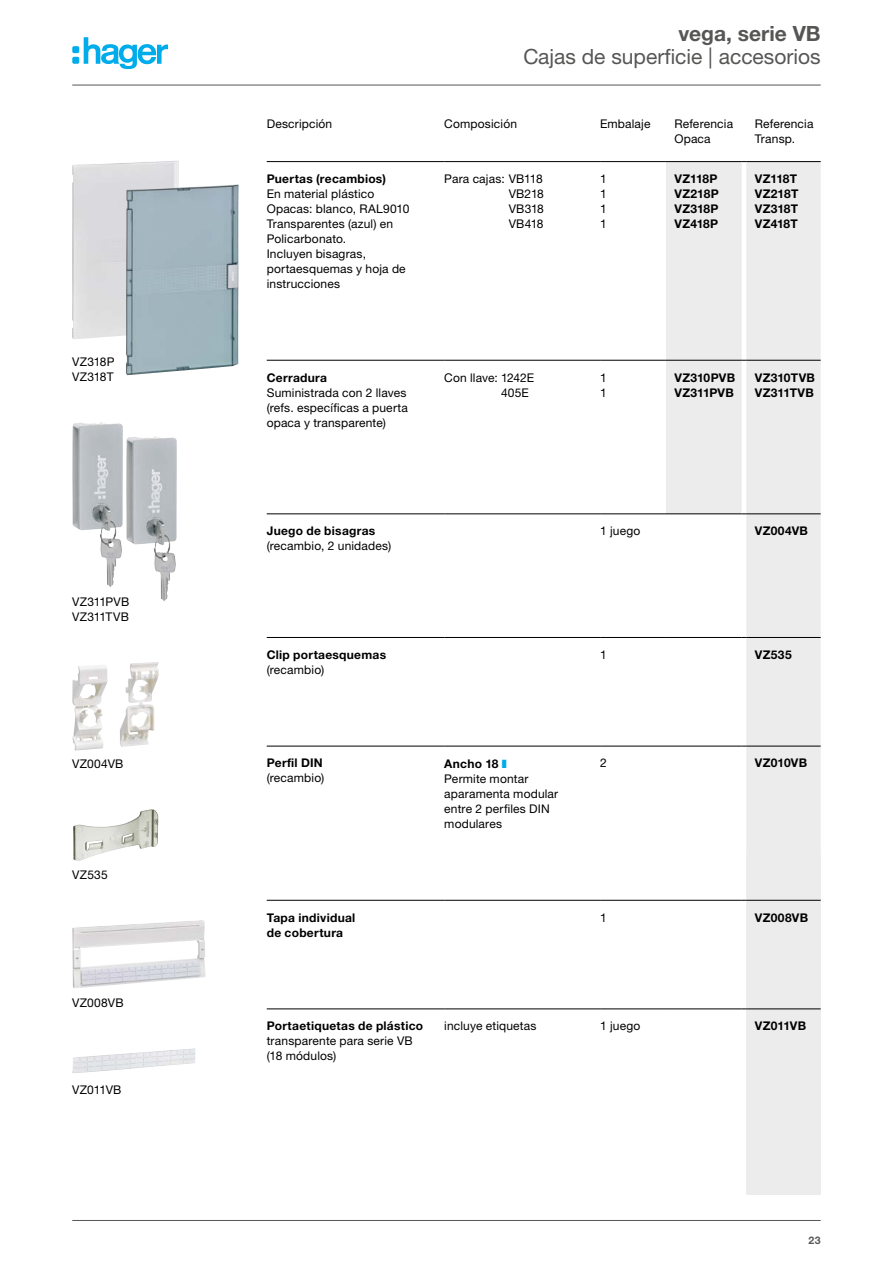
<style>
.page{position:relative;width:893px;height:1263px;background:#fff}
.page>*{position:absolute;margin:0;border:0;box-sizing:border-box;transform-origin:0 0}
.t1{font:21px "Helvetica Neue LTW1 G";color:#565655}
.t2{font:700 21px "Helvetica Neue LTW1 G";color:#565655}
.t3{font:12px/15px "Helvetica Neue LTW1 G";letter-spacing:.015em;color:#000}
.t4{font:700 12px/15px "Helvetica Neue LTW1 G";letter-spacing:.025em;color:#000}
.t5{font:12px "Helvetica Neue LTW1 G";letter-spacing:-.005em;color:#000}
.t6{font:700 10.5px "Helvetica Neue LTW1 G";color:#565655}
</style>
<div class="page">
<hr style="left:72px;top:1220px;width:749px;height:1px;background:#565655">
<svg style="left:72px;top:37px;width:96px;height:32px"></svg>
<hr style="left:72px;top:85px;width:749px;height:1px;background:#565655">
<div style="left:746px;top:855px;width:75px;height:340px;background:#ececec"></div>
<svg style="left:666px;top:162px;width:155px;height:847px;fill:#ececec"></svg>
<hr style="left:267px;top:161px;width:177px;height:1px;background:#000">
<hr style="left:444px;top:161px;width:156px;height:1px;background:#000">
<hr style="left:600px;top:161px;width:66px;height:1px;background:#000">
<hr style="left:666px;top:161px;width:76px;height:1px;background:#000">
<hr style="left:746px;top:161px;width:75px;height:1px;background:#000">
<hr style="left:267px;top:360px;width:177px;height:1px;background:#000">
<hr style="left:444px;top:360px;width:156px;height:1px;background:#000">
<hr style="left:600px;top:360px;width:66px;height:1px;background:#000">
<hr style="left:666px;top:360px;width:76px;height:1px;background:#000">
<hr style="left:746px;top:360px;width:75px;height:1px;background:#000">
<hr style="left:267px;top:514px;width:177px;height:1px;background:#000">
<hr style="left:444px;top:514px;width:156px;height:1px;background:#000">
<hr style="left:600px;top:514px;width:66px;height:1px;background:#000">
<hr style="left:666px;top:514px;width:76px;height:1px;background:#000">
<hr style="left:746px;top:514px;width:75px;height:1px;background:#000">
<hr style="left:267px;top:637px;width:177px;height:1px;background:#000">
<hr style="left:444px;top:637px;width:156px;height:1px;background:#000">
<hr style="left:600px;top:637px;width:66px;height:1px;background:#000">
<hr style="left:666px;top:637px;width:76px;height:1px;background:#000">
<hr style="left:746px;top:637px;width:75px;height:1px;background:#000">
<hr style="left:267px;top:746px;width:177px;height:1px;background:#000">
<hr style="left:444px;top:746px;width:156px;height:1px;background:#000">
<hr style="left:600px;top:746px;width:66px;height:1px;background:#000">
<hr style="left:666px;top:746px;width:76px;height:1px;background:#000">
<hr style="left:746px;top:746px;width:75px;height:1px;background:#000">
<hr style="left:267px;top:900px;width:177px;height:1px;background:#000">
<hr style="left:444px;top:900px;width:156px;height:1px;background:#000">
<hr style="left:600px;top:900px;width:66px;height:1px;background:#000">
<hr style="left:666px;top:900px;width:76px;height:1px;background:#000">
<hr style="left:746px;top:900px;width:75px;height:1px;background:#000">
<hr style="left:267px;top:1009px;width:177px;height:1px;background:#000">
<hr style="left:444px;top:1009px;width:156px;height:1px;background:#000">
<hr style="left:600px;top:1009px;width:66px;height:1px;background:#000">
<hr style="left:666px;top:1009px;width:76px;height:1px;background:#000">
<hr style="left:746px;top:1009px;width:75px;height:1px;background:#000">
<img style="left:72px;top:161px;width:107px;height:178px">
<img style="left:126px;top:185px;width:113px;height:190px">
<img style="left:72px;top:422px;width:51px;height:165px">
<img style="left:126px;top:436px;width:51px;height:165px">
<img style="left:120px;top:662px;width:39px;height:85px">
<img style="left:73px;top:809px;width:85px;height:52px">
<img style="left:72px;top:920px;width:133px;height:68px">
<img style="left:72px;top:1048px;width:123px;height:25px">
<p class="t3" style="left:72px;top:354px;width:44px">VZ318P<br>VZ318T</p>
<p class="t3" style="left:72px;top:594px;width:58px">VZ311PVB<br>VZ311TVB</p>
<p class="t3" style="left:72px;top:756px;width:53px">VZ004VB</p>
<p class="t3" style="left:72px;top:867px;width:37px">VZ535</p>
<p class="t3" style="left:72px;top:995px;width:53px">VZ008VB</p>
<p class="t5" style="left:72px;top:1082px;width:51px">VZ011VB</p>
<h1 class="t2" style="left:678px;top:21px;width:144px">vega, serie VB</h1>
<h1 class="t1" style="left:523px;top:43px;width:299px">Cajas de superficie | accesorios</h1>
<p class="t3" style="left:267px;top:116px;width:67px">Descripción</p>
<p class="t3" style="left:444px;top:116px;width:74px">Composición</p>
<p class="t3" style="left:600px;top:116px;width:52px">Embalaje</p>
<p class="t3" style="left:674px;top:116px;width:60px">Referencia<br>Opaca</p>
<p class="t3" style="left:755px;top:116px;width:60px">Referencia<br>Transp.</p>
<p class="t4" style="left:267px;top:171px;width:121px">Puertas (recambios)</p>
<p class="t3" style="left:267px;top:186px;width:144px">En material plástico<br>Opacas: blanco, RAL9010<br>Transparentes (azul) en<br>Policarbonato.<br>Incluyen bisagras, portaesquemas y hoja de instrucciones</p>
<p class="t3" style="left:509px;top:171px;width:37px;text-align:justify;text-indent:-64px">Para cajas: VB118<br>VB218<br>VB318<br>VB418</p>
<p class="t3" style="left:600px;top:171px;width:8px;text-align:justify">1<br>1<br>1<br>1</p>
<p class="t4" style="left:674px;top:171px;width:46px;text-align:justify">VZ118P VZ218P VZ318P VZ418P</p>
<p class="t4" style="left:755px;top:171px;width:45px;text-align:justify">VZ118T VZ218T VZ318T VZ418T</p>
<p class="t4" style="left:267px;top:370px;width:62px">Cerradura</p>
<p class="t3" style="left:267px;top:385px;width:143px;text-align:justify">Suministrada con 2 llaves (refs. específicas a puerta opaca y transparente)</p>
<p class="t3" style="left:501px;top:370px;width:35px;text-indent:-57px">Con llave: 1242E<br>405E</p>
<p class="t3" style="left:600px;top:370px;width:8px">1<br>1</p>
<p class="t4" style="left:674px;top:370px;width:62px">VZ310PVB<br>VZ311PVB</p>
<p class="t4" style="left:755px;top:370px;width:62px">VZ310TVB<br>VZ311TVB</p>
<p class="t4" style="left:267px;top:523px;width:110px">Juego de bisagras</p>
<p class="t3" style="left:267px;top:538px;width:126px">(recambio, 2 unidades)</p>
<p class="t3" style="left:600px;top:523px;width:42px">1 juego</p>
<p class="t4" style="left:755px;top:523px;width:55px">VZ004VB</p>
<p class="t4" style="left:267px;top:647px;width:121px">Clip portaesquemas</p>
<p class="t3" style="left:267px;top:662px;width:59px">(recambio)</p>
<p class="t3" style="left:600px;top:647px;width:8px">1</p>
<p class="t4" style="left:755px;top:647px;width:38px">VZ535</p>
<p class="t4" style="left:267px;top:755px;width:58px">Perfil DIN</p>
<p class="t3" style="left:267px;top:770px;width:59px">(recambio)</p>
<p class="t4" style="left:444px;top:756px;width:56px">Ancho 18</p>
<p class="t3" style="left:444px;top:771px;width:116px">Permite montar aparamenta modular entre 2 perfiles DIN modulares</p>
<p class="t3" style="left:600px;top:755px;width:8px">2</p>
<p class="t4" style="left:755px;top:755px;width:54px">VZ010VB</p>
<p class="t4" style="left:267px;top:910px;width:90px">Tapa individual de cobertura</p>
<p class="t3" style="left:600px;top:910px;width:8px">1</p>
<p class="t4" style="left:755px;top:910px;width:55px">VZ008VB</p>
<p class="t4" style="left:267px;top:1018px;width:158px">Portaetiquetas de plástico</p>
<p class="t3" style="left:267px;top:1033px;width:148px">transparente para serie VB (18 módulos)</p>
<p class="t3" style="left:444px;top:1018px;width:94px">incluye etiquetas</p>
<p class="t3" style="left:600px;top:1018px;width:42px">1 juego</p>
<p class="t4" style="left:755px;top:1018px;width:53px">VZ011VB</p>
<p class="t6" style="left:809px;top:1233px;width:14px">23</p>
</div>
